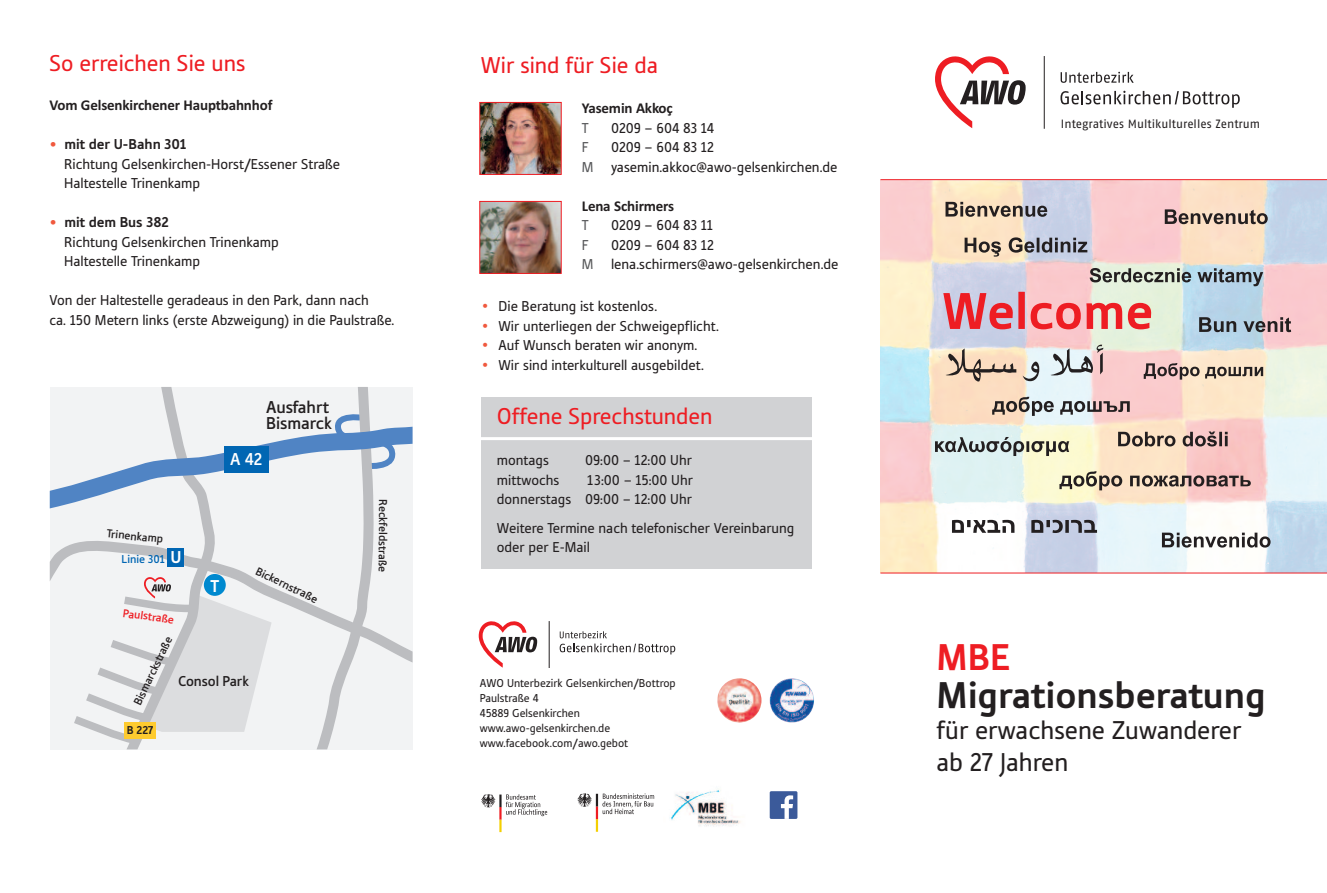
<style>
.page{position:relative;width:1327px;height:893px;background:#fff}
.page>*{position:absolute;margin:0;border:0;box-sizing:border-box;transform-origin:0 0}
.t1{font:700 39px "Tabula ITC Std";color:#231f20}
.t2{font:700 39px "Tabula ITC Std";color:#ee1d23}
.t3{font:27px/31.5px "Tabula ITC Std";color:#231f20}
.t4{font:24px "Tabula ITC Std";color:#ee1d23}
.t5{font:500 18px/16.5px "Tabula ITC Std";color:#231f20}
.t6{font:500 18px "Tabula ITC Std";color:#fff}
.t7{font:700 18px "Tabula ITC Std";color:#fff}
.t8{font:15px/19.5px "Tabula ITC Std";color:#231f20}
.t9{font:700 15px "Calibri";letter-spacing:-.01em;color:#231f20}
.t10{font:500 15px "Tabula ITC Std";letter-spacing:-.005em;color:#231f20}
.t11{font:15px "Tabula ITC Std";color:#57585a}
.t12{font:12px/15px "Tabula ITC Std";color:#231f20}
.t13{font:500 12px "Tabula ITC Std";letter-spacing:-.005em;color:#231f20}
.t14{font:12px "Fago No";color:#231f20}
.t15{font:500 12px "Tabula ITC Std";color:#ee1d23}
.t16{font:500 12px "Tabula ITC Std";color:#0166b3}
.t17{font:700 12px "Tabula ITC Std";color:#231f20}
.s1{font-family:"Calibri";color:#f0593e}
.s2{font-weight:700}
.s3{font-weight:700;font-size:18px;color:#fff}
.s4{color:#57585a}
.s5{color:#f0593e}
</style>
<div class="page">
<img style="left:880px;top:180px;width:447px;height:392px">
<svg style="left:1060px;top:72px;width:73px;height:11px"></svg>
<svg style="left:1060px;top:91px;width:179px;height:17px"></svg>
<svg style="left:935px;top:56px;width:90px;height:72px"></svg>
<hr style="left:1044px;top:56px;width:1px;height:73px;background:#231f20">
<svg style="left:560px;top:631px;width:115px;height:23px"></svg>
<svg style="left:479px;top:621px;width:58px;height:47px"></svg>
<hr style="left:549px;top:621px;width:1px;height:47px;background:#231f20">
<div style="left:481px;top:397px;width:330px;height:171px;background:#d1d2d4"></div>
<hr style="left:471px;top:437px;width:385px;height:3px;background:#fff">
<svg style="left:481px;top:794px;width:66px;height:38px"></svg>
<img style="left:669px;top:790px;width:72px;height:37px">
<svg style="left:943px;top:292px;width:208px;height:37px;background:#e68b8f"></svg>
<svg style="left:935px;top:437px;width:134px;height:19px;background:#a9b0a7"></svg>
<svg style="left:1199px;top:317px;width:92px;height:15px"></svg>
<svg style="left:1162px;top:533px;width:108px;height:15px"></svg>
<svg style="left:992px;top:397px;width:137px;height:19px;background:#b0a6a3"></svg>
<svg style="left:1059px;top:471px;width:191px;height:19px;background:#b8a293"></svg>
<svg style="left:964px;top:237px;width:123px;height:20px;background:#a59f9b"></svg>
<svg style="left:945px;top:202px;width:102px;height:15px;background:#9c9085"></svg>
<svg style="left:1143px;top:363px;width:120px;height:17px;background:#b7a194"></svg>
<svg style="left:1118px;top:431px;width:109px;height:15px;background:#a58f84"></svg>
<svg style="left:952px;top:520px;width:145px;height:13px"></svg>
<svg style="left:945px;top:345px;width:158px;height:36px;background:#d0c5bb"></svg>
<svg style="left:1089px;top:268px;width:174px;height:18px;background:#9aa6a6"></svg>
<svg style="left:1164px;top:209px;width:103px;height:15px;background:#a39084"></svg>
<div style="left:769px;top:791px;width:28px;height:28px;background:#3b5a9a;border-radius:2px"></div>
<svg style="left:781px;top:795px;width:12px;height:24px"></svg>
<hr style="left:880px;top:179px;width:447px;height:1px;background:#ee1d23">
<hr style="left:880px;top:573px;width:447px;height:1px;background:#ee1d23">
<svg style="left:50px;top:387px;width:362px;height:363px"></svg>
<div style="left:224px;top:447px;width:45px;height:26px;background:#0166b3"></div>
<div style="left:167px;top:548px;width:16px;height:18px;background:#0166b3"></div>
<div style="left:204px;top:574px;width:22px;height:22px;background:#0089cf;border-radius:50%"></div>
<div style="left:125px;top:722px;width:31px;height:16px;background:#fecb2f"></div>
<img style="left:481px;top:104px;width:78px;height:69px">
<div style="left:479px;top:102px;width:82px;height:73px;border:1px solid #ee1d23"></div>
<img style="left:481px;top:203px;width:78px;height:69px">
<div style="left:479px;top:201px;width:82px;height:73px;border:1px solid #ee1d23"></div>
<img style="left:717px;top:678px;width:44px;height:45px;border-radius:50%">
<img style="left:769px;top:678px;width:45px;height:45px;border-radius:50%">
<svg style="left:577px;top:793px;width:77px;height:39px"></svg>
<h3 class="t4" style="left:49px;top:55px;width:198px">So erreichen Sie uns</h3>
<p class="t9" style="left:49px;top:96px;width:224px">Vom Gelsenkirchener Hauptbahnhof</p>
<p class="t8" style="left:64px;top:136px;width:277px;text-indent:-15px"><span class="s1">•</span> <span class="s2">mit der U-Bahn 301<br></span>Richtung Gelsenkirchen-Horst/Essener Straße<br>Haltestelle Trinenkamp</p>
<p class="t8" style="left:64px;top:214px;width:216px;text-indent:-15px"><span class="s1">•</span> <span class="s2">mit dem Bus 382<br></span>Richtung Gelsenkirchen Trinenkamp<br>Haltestelle Trinenkamp</p>
<p class="t8" style="left:49px;top:292px;width:346px">Von der Haltestelle geradeaus in den Park, dann nach<br>ca. 150 Metern links (erste Abzweigung) in die Paulstraße.</p>
<p class="t5" style="left:266px;top:401px;width:67px">Ausfahrt<br>Bismarck</p>
<p class="t13" style="left:107px;top:529px;width:58px;rotate:6deg">Trinenkamp</p>
<p class="t16" style="left:122px;top:555px;width:61px">Linie 301 <span class="s3">U</span></p>
<p class="t15" style="left:123px;top:609px;width:53px;rotate:7deg">Paulstraße</p>
<p class="t6" style="left:230px;top:453px;width:33px">A 42</p>
<p class="t7" style="left:210px;top:580px;width:10px">T</p>
<p class="t13" style="left:258px;top:566px;width:69px;rotate:26deg">Bickernstraße</p>
<p class="t13" style="left:133px;top:703px;width:76px;rotate:-64deg">Bismarckstraße</p>
<p class="t10" style="left:178px;top:676px;width:72px">Consol Park</p>
<p class="t17" style="left:127px;top:726px;width:28px">B 227</p>
<p class="t13" style="left:387px;top:499px;width:75px;rotate:90deg">Reckfe dl straße</p>
<h3 class="t4" style="left:481px;top:57px;width:179px">Wir sind für Sie da</h3>
<p class="t9" style="left:582px;top:99px;width:92px">Yasemin Akkoç</p>
<p class="t11" style="left:582px;top:123px;width:8px">T</p>
<p class="t8" style="left:611px;top:120px;width:105px">0209 – 604 83 14</p>
<p class="t11" style="left:582px;top:142px;width:8px">F</p>
<p class="t8" style="left:582px;top:139px;width:257px;text-indent:29px">0209 – 604 83 12<br><span class="s4">M</span> yasemin.akkoc@awo-gelsenkirchen.de</p>
<p class="t9" style="left:582px;top:197px;width:94px">Lena Schirmers</p>
<p class="t11" style="left:582px;top:220px;width:8px">T</p>
<p class="t8" style="left:611px;top:217px;width:104px">0209 – 604 83 11</p>
<p class="t11" style="left:582px;top:240px;width:8px">F</p>
<p class="t8" style="left:582px;top:237px;width:258px;text-indent:29px">0209 – 604 83 12<br><span class="s4">M</span> lena.schirmers@awo-gelsenkirchen.de</p>
<p class="t8" style="left:481px;top:298px;width:177px"><span class="s5">•</span> Die Beratung ist kostenlos.</p>
<p class="t8" style="left:481px;top:318px;width:239px"><span class="s5">•</span> Wir unterliegen der Schweigepflicht.</p>
<p class="t8" style="left:481px;top:337px;width:217px"><span class="s5">•</span> Auf Wunsch beraten wir anonym.</p>
<p class="t8" style="left:481px;top:357px;width:224px"><span class="s5">•</span> Wir sind interkulturell ausgebildet.</p>
<h3 class="t4" style="left:497px;top:408px;width:217px">Offene Sprechstunden</h3>
<p class="t8" style="left:497px;top:452px;width:54px">montags</p>
<p class="t8" style="left:585px;top:452px;width:108px">09:00 – 12:00 Uhr</p>
<p class="t8" style="left:497px;top:471px;width:64px">mittwochs</p>
<p class="t8" style="left:497px;top:471px;width:198px;text-align:right">13:00 – 15:00 Uhr<br>donnerstags 09:00 – 12:00 Uhr</p>
<p class="t8" style="left:497px;top:519px;width:299px">Weitere Termine nach telefonischer Vereinbarung oder per E-Mail</p>
<p class="t12" style="left:480px;top:676px;width:197px">AWO Unterbezirk Gelsenkirchen/Bottrop<br>Paulstraße 4<br>45889 Gelsenkirchen www.awo-gelsenkirchen.de www.facebook.com/awo.gebot</p>
<p class="t14" style="left:1061px;top:117px;width:201px">Integratives Multikulturelles Zentrum</p>
<h1 class="t2" style="left:936px;top:645px;width:75px">MBE</h1>
<h1 class="t1" style="left:936px;top:682px;width:331px">Migrationsberatung</h1>
<h2 class="t3" style="left:936px;top:718px;width:306px">für erwachsene Zuwanderer ab 27 Jahren</h2>
</div>
